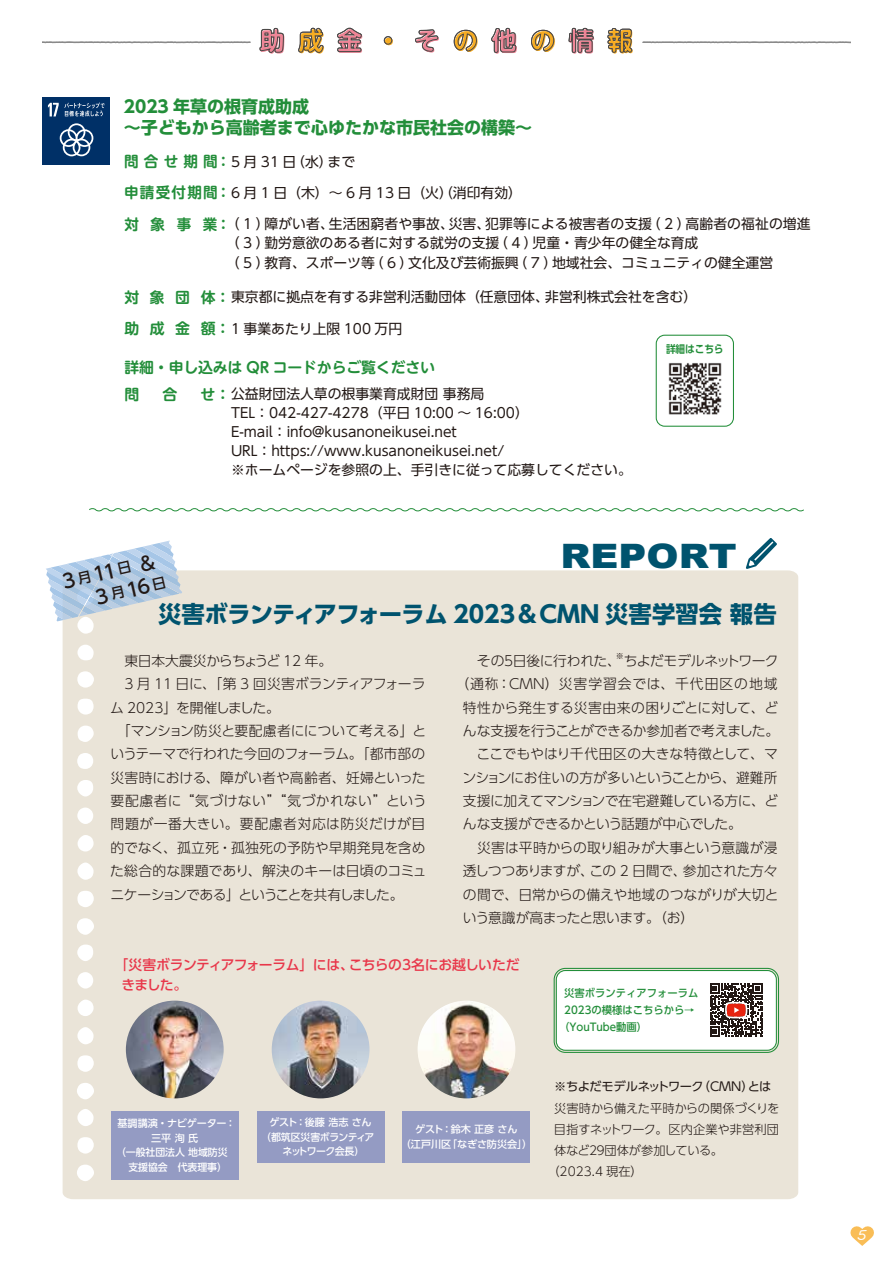
<style>
.page{position:relative;width:893px;height:1263px;background:#fff}
.page>*{position:absolute;margin:0;border:0;box-sizing:border-box;transform-origin:0 0}
.t1{font:900 33.6px "Arial";color:#00536e;scale:1.15 1}
.t2{font:700 25.05px "UD Shin M Go Pro";letter-spacing:.54em;color:#ee8596}
.t3{font:700 23.4px "UD Shin Go Pro";letter-spacing:-.005em;color:#00536e}
.t4{font:500 19.2px/23px "UD Shin Go Pro";color:#221815}
.t5{font:700 16.95px/21.3px "UD Shin Go Pro";color:#238e3a}
.t6{font:700 14.85px "UD Shin M Go Pro De";letter-spacing:-.01em;color:#238e3a}
.t7{font:13.8px/19.2px "UD Shin Go Pro";color:#221815}
.t8{font:300 13.8px "UD Shin Go Pro";letter-spacing:-.015em;color:#221815}
.t9{font:300 13.8px "UD Shin Go Pro";letter-spacing:-.035em;color:#221815}
.t10{font:300 13.8px "UD Shin Go Pro";letter-spacing:.005em;color:#221815}
.t11{font:500 13.8px/20.2px "UD Shin Go Pro";letter-spacing:-.045em;color:#e8374a}
.t12{font:300 13.8px "UD Shin Go Pro";letter-spacing:-.055em;color:#221815}
.t13{font:300 13.8px "UD Shin Go Pro";letter-spacing:.03em;color:#221815}
.t14{font:300 13.8px "UD Shin Go Pro";letter-spacing:.015em;color:#221815}
.t15{font:300 13.8px "UD Shin Go Pro";letter-spacing:.01em;color:#221815}
.t16{font:300 13.8px "UD Shin Go Pro";letter-spacing:-.09em;color:#221815}
.t17{font:300 13.8px "UD Shin Go Pro";letter-spacing:.07em;color:#221815}
.t18{font:300 13.8px "UD Shin Go Pro";letter-spacing:.045em;color:#221815}
.t19{font:300 13.8px "UD Shin Go Pro";letter-spacing:-.05em;color:#221815}
.t20{font:13.8px "MV Boli";color:#fff}
.t21{font:300 12.15px "UD Shin Go Pro";letter-spacing:-.005em;color:#221815}
.t22{font:12.15px "UD Shin Go Pro";letter-spacing:-.04em;color:#221815}
.t23{font:300 12.15px "UD Shin Go Pro";letter-spacing:-.04em;color:#221815}
.t24{font:500 10.65px "UD Shin Go Pro";color:#238e3a}
.t25{font:700 10.65px "UD Shin Go Pro De";letter-spacing:-.01em;color:#238e3a;scale:.91 1}
.t26{font:500 10.05px/14.9px "UD Shin Go Pro";letter-spacing:-.005em;color:#fff;text-align:center}
.t27{font:500 10.05px "UD Shin Go Pro";letter-spacing:-.03em;color:#fff}
.t28{font:500 10.05px "UD Shin Go Pro";letter-spacing:-.06em;color:#fff}
.t29{font:300 8.1px "UD Shin Go Pro";color:#221815}
.s1{color:#f6ac22}
.s2{font-family:"UD Shin M Go Pro De";font-weight:700;font-size:14.85px;color:#238e3a}
.s3{font-size:13.8px}
</style>
<div class="page">
<svg style="left:850px;top:1226px;width:24px;height:20px"></svg>
<div style="left:63px;top:570px;width:735px;height:629px;background:#eae4d8"></div>
<svg style="left:746px;top:538px;width:31px;height:31px"></svg>
<svg style="left:46px;top:541px;width:136px;height:80px"></svg>
<div style="left:556px;top:970px;width:220px;height:80px;background:#fff;border-radius:9px"></div>
<div style="left:554px;top:968px;width:225px;height:85px;border:1px solid #238e3a;border-radius:11px"></div>
<div style="left:556px;top:970px;width:221px;height:81px;border:1px solid #238e3a;border-radius:9px"></div>
<svg style="left:710px;top:984px;width:53px;height:52px"></svg>
<svg style="left:259px;top:28px;width:25px;height:25px"></svg>
<svg style="left:298px;top:28px;width:25px;height:25px"></svg>
<svg style="left:337px;top:28px;width:25px;height:24px"></svg>
<div style="left:384px;top:36px;width:8px;height:8px;border:1px solid #4c4948;border-radius:50%"></div>
<svg style="left:415px;top:29px;width:23px;height:23px"></svg>
<svg style="left:454px;top:30px;width:23px;height:21px"></svg>
<svg style="left:491px;top:28px;width:25px;height:25px"></svg>
<svg style="left:607px;top:28px;width:25px;height:25px"></svg>
<svg style="left:569px;top:28px;width:25px;height:25px"></svg>
<svg style="left:531px;top:30px;width:23px;height:21px"></svg>
<svg style="left:43px;top:41px;width:208px;height:3px"></svg>
<svg style="left:642px;top:41px;width:208px;height:3px"></svg>
<div style="left:42px;top:97px;width:68px;height:68px;background:#003067"></div>
<svg style="left:60px;top:123px;width:33px;height:33px"></svg>
<svg style="left:48px;top:103px;width:57px;height:13px"></svg>
<div style="left:656px;top:335px;width:78px;height:92px;border:1px solid #238e3a;border-radius:9px"></div>
<img style="left:668px;top:363px;width:54px;height:52px">
<svg style="left:89px;top:508px;width:715px;height:4px"></svg>
<div style="left:111px;top:1111px;width:128px;height:68px;background:#949bc3"></div>
<div style="left:257px;top:1111px;width:127px;height:51px;background:#949bc3"></div>
<div style="left:403px;top:1111px;width:127px;height:51px;background:#949bc3"></div>
<img style="left:126px;top:1000px;width:98px;height:98px;border-radius:49px">
<img style="left:418px;top:1000px;width:97px;height:98px;border-radius:49px">
<img style="left:272px;top:1000px;width:97px;height:98px;border-radius:49px">
<h2 class="t2" style="left:261px;top:21px;width:374px">助<span class="s1">成</span>金<span class="s1">・</span>そ<span class="s1">の</span>他<span class="s1">の</span>情<span class="s1">報</span></h2>
<p class="t5" style="left:124px;top:96px;width:410px">2023 年草の根育成助成<br>～子どもから高齢者まで心ゆたかな市民社会の構築～</p>
<p class="t7" style="left:124px;top:152px;width:232px"><span class="s2">問合せ期間：</span>5 月 31 日（水）まで</p>
<p class="t7" style="left:124px;top:183px;width:399px"><span class="s2">申請受付期間：</span>6 月 1 日（木）～ 6 月 13 日（火）（消印有効）</p>
<p class="t7" style="left:226px;top:214px;width:586px">（ 1 ）障がい者、生活困窮者や事故、災害、犯罪等による被害者の支援（ 2 ）高齢者の福祉の増進（ 3 ）勤労意欲のある者に対する就労の支援（ 4 ）児童・青少年の健全な育成<br>（ 5 ）教育、スポーツ等（ 6 ）文化及び芸術振興（ 7 ）地域社会、コミュニティの健全運営</p>
<p class="t6" style="left:124px;top:212px;width:108px">対象事業：</p>
<p class="t7" style="left:124px;top:287px;width:574px"><span class="s2">対 象 団 体：</span>東京都に拠点を有する非営利活動団体（任意団体、非営利株式会社を含む）</p>
<p class="t7" style="left:124px;top:318px;width:279px"><span class="s2">助 成 金 額：</span>1 事業あたり上限 100 万円</p>
<p class="t6" style="left:124px;top:356px;width:312px">詳細・申し込みは QR コードからご覧ください</p>
<p class="t7" style="left:231px;top:384px;width:402px;text-indent:-30px"><span class="s2">せ：</span>公益財団法人草の根事業育成財団 事務局<br>TEL：042-427-4278（平日 10:00 ～ 16:00）<br>E-mail：info@kusanoneikusei.net<br>URL：https://www.kusanoneikusei.net/<br>※ホームページを参照の上、手引きに従って応募してください。</p>
<p class="t25" style="left:666px;top:340px;width:65px">詳細はこちら</p>
<p class="t6" style="left:124px;top:382px;width:16px">問</p>
<p class="t6" style="left:163px;top:382px;width:16px">合</p>
<h1 class="t1" style="left:560px;top:532px;width:155px">REPORT</h1>
<h3 class="t4" style="left:88px;top:564px;width:73px;text-indent:-29px;rotate:-13deg">3<span class="s3">月</span>11<span class="s3">日</span> &amp;<br>3<span class="s3">月</span>16<span class="s3">日</span></h3>
<h3 class="t3" style="left:158px;top:594px;width:620px">災害ボランティアフォーラム 2023＆CMN 災害学習会 報告</h3>
<p class="t8" style="left:124px;top:649px;width:210px">東日本大震災からちょうど 12 年。</p>
<p class="t8" style="left:124px;top:673px;width:303px">3 月 11 日に、「第 3 回災害ボランティアフォーラ</p>
<p class="t8" style="left:110px;top:696px;width:171px">ム 2023」を開催しました。</p>
<p class="t8" style="left:117px;top:719px;width:311px">「マンション防災と要配慮者にについて考える」と</p>
<p class="t8" style="left:111px;top:743px;width:316px">いうテーマで行われた今回のフォーラム。「都市部の</p>
<p class="t8" style="left:111px;top:766px;width:316px">災害時における、障がい者や高齢者、妊婦といった</p>
<p class="t13" style="left:111px;top:790px;width:317px">要配慮者に“気づけない”“気づかれない”という</p>
<p class="t18" style="left:111px;top:813px;width:316px">問題が一番大きい。要配慮者対応は防災だけが目</p>
<p class="t14" style="left:111px;top:836px;width:316px">的でなく、孤立死・孤独死の予防や早期発見を含め</p>
<p class="t15" style="left:110px;top:860px;width:318px">た総合的な課題であり、解決のキーは日頃のコミュ</p>
<p class="t16" style="left:110px;top:883px;width:295px">ニケーションである」ということを共有しました。</p>
<p class="t29" style="left:616px;top:649px;width:10px">※</p>
<p class="t17" style="left:455px;top:673px;width:324px">（通称：CMN）災害学習会では、千代田区の地域</p>
<p class="t8" style="left:463px;top:696px;width:317px">特性から発生する災害由来の困りごとに対して、ど</p>
<p class="t8" style="left:463px;top:719px;width:318px">んな支援を行うことができるか参加者で考えました。</p>
<p class="t8" style="left:476px;top:743px;width:303px">ここでもやはり千代田区の大きな特徴として、マ</p>
<p class="t12" style="left:462px;top:766px;width:317px">ンションにお住いの方が多いということから、避難所</p>
<p class="t9" style="left:463px;top:790px;width:317px">支援に加えてマンションで在宅避難している方に、ど</p>
<p class="t8" style="left:463px;top:813px;width:280px">んな支援ができるかという話題が中心でした。</p>
<p class="t10" style="left:477px;top:836px;width:302px">災害は平時からの取り組みが大事という意識が浸</p>
<p class="t8" style="left:463px;top:860px;width:316px">透しつつありますが、この 2 日間で、参加された方々</p>
<p class="t10" style="left:463px;top:883px;width:317px">の間で、日常からの備えや地域のつながりが大切と</p>
<p class="t19" style="left:463px;top:906px;width:233px">いう意識が高まったと思います。（お）</p>
<p class="t9" style="left:477px;top:649px;width:303px">その５日後に行われた、ちよだモデルネットワーク</p>
<p class="t11" style="left:122px;top:954px;width:399px;text-indent:-7px">「災害ボランティアフォーラム」には、こちらの３名にお越しいただきました。</p>
<p class="t26" style="left:118px;top:1115px;width:120px">基調講演・ナビゲーター：</p>
<p class="t26" style="left:151px;top:1130px;width:49px">三平 洵 氏</p>
<p class="t26" style="left:116px;top:1145px;width:113px">（一般社団法人 地域防災</p>
<p class="t26" style="left:128px;top:1160px;width:100px">支援協会　代表理事）</p>
<p class="t26" style="left:269px;top:1114px;width:104px">ゲスト：後藤 浩志 さん</p>
<p class="t27" style="left:261px;top:1128px;width:115px">（都筑区災害ボランティア</p>
<p class="t28" style="left:283px;top:1143px;width:83px">ネットワーク会長）</p>
<p class="t26" style="left:401px;top:1121px;width:133px">ゲスト：鈴木 正彦 さん<br>（江戸川区「なぎさ防災会」）</p>
<p class="t24" style="left:564px;top:985px;width:136px">災害ボランティアフォーラム</p>
<p class="t24" style="left:564px;top:1002px;width:132px">2023の模様はこちらから→</p>
<p class="t24" style="left:559px;top:1019px;width:90px">（YouTube動画）</p>
<p class="t22" style="left:554px;top:1077px;width:219px">※ちよだモデルネットワーク（CMN）とは</p>
<p class="t21" style="left:554px;top:1098px;width:227px">災害時から備えた平時からの関係づくりを</p>
<p class="t21" style="left:554px;top:1119px;width:227px">目指すネットワーク。区内企業や非営利団</p>
<p class="t23" style="left:554px;top:1141px;width:170px">体など２９団体が参加している。</p>
<p class="t21" style="left:547px;top:1162px;width:97px">（2023.4 現在）</p>
<p class="t20" style="left:857px;top:1226px;width:11px">5</p>
</div>
